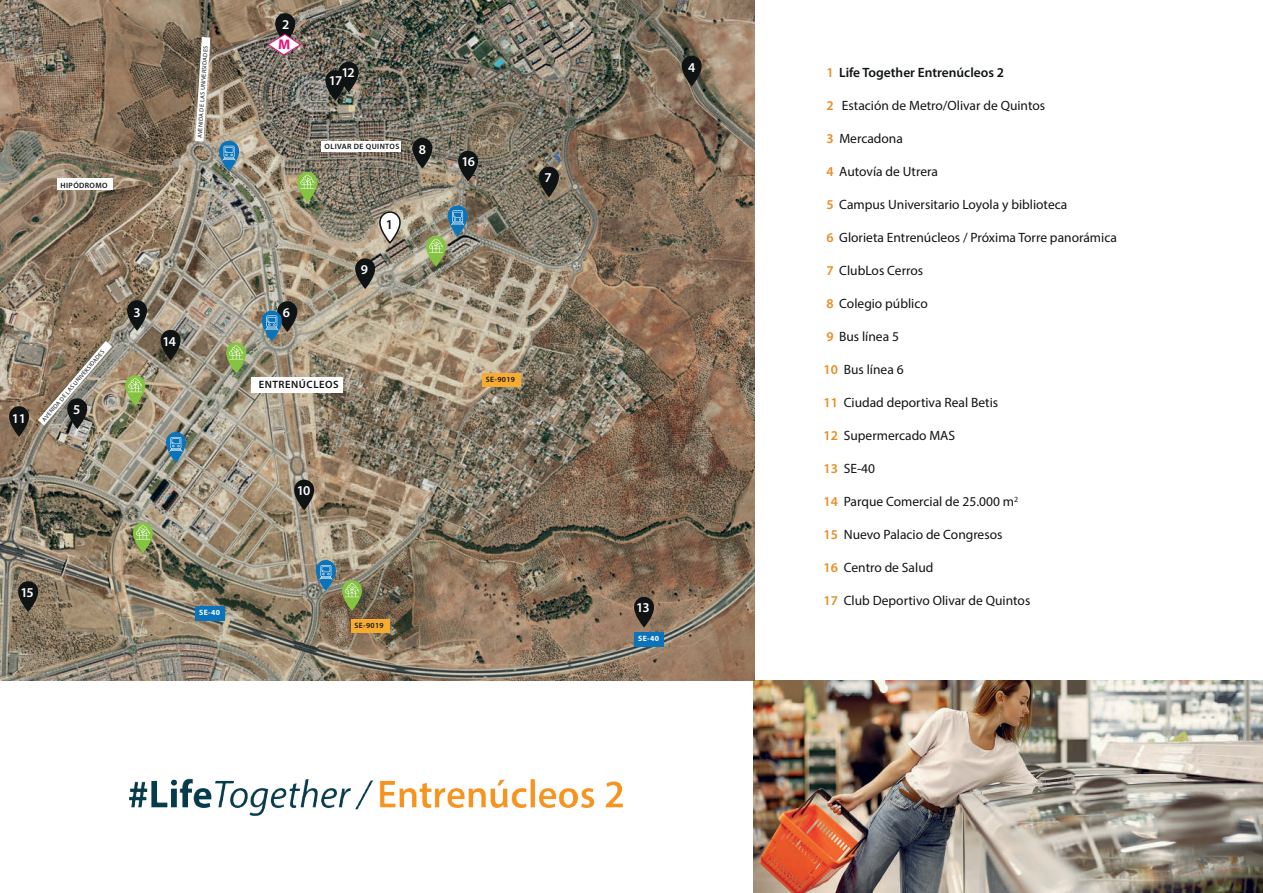
<style>
.page{position:relative;width:1263px;height:893px;background:#fff}
.page>*{position:absolute;margin:0;border:0;box-sizing:border-box;transform-origin:0 0}
.t1{font:13.5px "Myriad Pro";color:#111314}
.t2{font:600 13.5px "Myriad Pro";color:#101314}
.t3{font:600 13.5px "Myriad Pro";letter-spacing:-.075em;color:#fff}
.t4{font:600 13.5px "Myriad Pro";color:#111314}
.t5{font:600 10.65px "Myriad Pro";letter-spacing:.05em;color:#101314}
.t6{font:600 7.8px "Myriad Pro";letter-spacing:.05em;color:#101314}
.t7{font:700 7.8px "Myriad Pro";letter-spacing:.05em;color:#fff}
.t8{font:6px "Myriad Pro";color:#101314}
.s1{color:#ea8c22}
.s2{font-weight:600;color:#ea8c22}
</style>
<div class="page">
<img style="left:754px;top:680px;width:509px;height:213px">
<img style="left:0;top:0;width:754px;height:680px">
<svg style="left:378px;top:211px;width:24px;height:36px"></svg>
<svg style="left:127px;top:300px;width:20px;height:31px"></svg>
<svg style="left:539px;top:167px;width:20px;height:30px"></svg>
<svg style="left:9px;top:406px;width:20px;height:31px"></svg>
<svg style="left:355px;top:258px;width:20px;height:31px"></svg>
<svg style="left:160px;top:330px;width:21px;height:31px"></svg>
<svg style="left:18px;top:581px;width:20px;height:31px"></svg>
<svg style="left:412px;top:138px;width:21px;height:31px"></svg>
<svg style="left:634px;top:597px;width:20px;height:31px"></svg>
<svg style="left:294px;top:480px;width:20px;height:30px"></svg>
<div style="left:252px;top:378px;width:91px;height:15px;background:#fff"></div>
<div style="left:321px;top:142px;width:80px;height:10px;background:#fff"></div>
<svg style="left:681px;top:56px;width:21px;height:30px"></svg>
<svg style="left:195px;top:37px;width:15px;height:105px"></svg>
<div style="left:57px;top:179px;width:55px;height:11px;background:#fff"></div>
<svg style="left:125px;top:375px;width:20px;height:31px"></svg>
<svg style="left:226px;top:342px;width:20px;height:31px"></svg>
<svg style="left:133px;top:522px;width:20px;height:31px"></svg>
<svg style="left:342px;top:580px;width:20px;height:31px"></svg>
<svg style="left:297px;top:172px;width:21px;height:31px"></svg>
<svg style="left:262px;top:301px;width:35px;height:40px"></svg>
<svg style="left:219px;top:141px;width:20px;height:31px"></svg>
<svg style="left:166px;top:432px;width:20px;height:31px"></svg>
<svg style="left:426px;top:205px;width:42px;height:62px;background:#829480"></svg>
<svg style="left:316px;top:560px;width:20px;height:31px"></svg>
<svg style="left:458px;top:151px;width:20px;height:30px"></svg>
<svg style="left:325px;top:62px;width:34px;height:39px"></svg>
<div style="left:482px;top:373px;width:39px;height:13px;background:#f7ac30"></div>
<div style="left:635px;top:632px;width:29px;height:14px;background:#0a73ba"></div>
<div style="left:196px;top:606px;width:29px;height:14px;background:#0a73ba"></div>
<div style="left:351px;top:619px;width:39px;height:13px;background:#f7ac30"></div>
<svg style="left:38px;top:341px;width:74px;height:88px;background:#988c7d"></svg>
<img style="left:128px;top:778px;width:495px;height:38px">
<svg style="left:267px;top:13px;width:34px;height:42px"></svg>
<p class="t6" style="left:61px;top:180px;width:49px">HIPÓDROMO</p>
<p class="t8" style="left:196px;top:137px;width:93px;rotate:-86deg">AVENIDA DE LAS UNIVERSIDADES</p>
<p class="t3" style="left:12px;top:410px;width:16px">11</p>
<p class="t8" style="left:40px;top:418px;width:93px;rotate:-49deg">AVENIDA DE LAS UNIVERSIDADES</p>
<p class="t3" style="left:73px;top:401px;width:9px">5</p>
<p class="t3" style="left:133px;top:303px;width:9px">3</p>
<p class="t3" style="left:163px;top:332px;width:15px">14</p>
<p class="t3" style="left:20px;top:584px;width:15px">15</p>
<p class="t7" style="left:199px;top:608px;width:22px">SE-40</p>
<p class="t3" style="left:282px;top:16px;width:9px">2</p>
<p class="t3" style="left:341px;top:64px;width:15px">12</p>
<p class="t3" style="left:329px;top:72px;width:15px">17</p>
<p class="t6" style="left:325px;top:142px;width:76px">OLIVAR DE QUINTOS</p>
<p class="t3" style="left:419px;top:140px;width:9px">8</p>
<p class="t3" style="left:283px;top:304px;width:9px">6</p>
<p class="t3" style="left:361px;top:261px;width:9px">9</p>
<p class="t4" style="left:386px;top:216px;width:9px">1</p>
<p class="t5" style="left:259px;top:378px;width:82px">ENTRENÚCLEOS</p>
<p class="t3" style="left:462px;top:153px;width:15px">16</p>
<p class="t3" style="left:544px;top:169px;width:9px">7</p>
<p class="t6" style="left:486px;top:375px;width:31px">SE-9019</p>
<p class="t3" style="left:297px;top:482px;width:15px">10</p>
<p class="t6" style="left:354px;top:621px;width:31px">SE-9019</p>
<p class="t3" style="left:688px;top:59px;width:9px">4</p>
<p class="t3" style="left:636px;top:599px;width:15px">13</p>
<p class="t7" style="left:638px;top:633px;width:22px">SE-40</p>
<p class="t2" style="left:826px;top:64px;width:179px"><span class="s1">1</span> Life Together Entrenúcleos 2</p>
<p class="t1" style="left:826px;top:97px;width:220px"><span class="s2">2</span> Estación de Metro/Olivar de Quintos</p>
<p class="t1" style="left:826px;top:130px;width:78px"><span class="s2">3</span> Mercadona</p>
<p class="t1" style="left:826px;top:163px;width:113px"><span class="s2">4</span> Autovía de Utrera</p>
<p class="t1" style="left:826px;top:196px;width:242px"><span class="s2">5</span> Campus Universitario Loyola y biblioteca</p>
<p class="t1" style="left:826px;top:229px;width:292px"><span class="s2">6</span> Glorieta Entrenúcleos / Próxima Torre panorámica</p>
<p class="t1" style="left:826px;top:262px;width:98px"><span class="s2">7</span> ClubLos Cerros</p>
<p class="t1" style="left:826px;top:295px;width:103px"><span class="s2">8</span> Colegio público</p>
<p class="t1" style="left:826px;top:328px;width:74px"><span class="s2">9</span> Bus línea 5</p>
<p class="t1" style="left:824px;top:361px;width:82px"><span class="s2">10</span> Bus línea 6</p>
<p class="t1" style="left:824px;top:394px;width:176px"><span class="s2">11</span> Ciudad deportiva Real Betis</p>
<p class="t1" style="left:824px;top:427px;width:133px"><span class="s2">12</span> Supermercado MAS</p>
<p class="t1" style="left:824px;top:460px;width:53px"><span class="s2">13</span> SE-40</p>
<p class="t1" style="left:824px;top:493px;width:196px"><span class="s2">14</span> Parque Comercial de 25.000 m<sup>2</sup></p>
<p class="t1" style="left:824px;top:526px;width:180px"><span class="s2">15</span> Nuevo Palacio de Congresos</p>
<p class="t1" style="left:824px;top:559px;width:111px"><span class="s2">16</span> Centro de Salud</p>
<p class="t1" style="left:824px;top:592px;width:208px"><span class="s2">17</span> Club Deportivo Olivar de Quintos</p>
</div>
